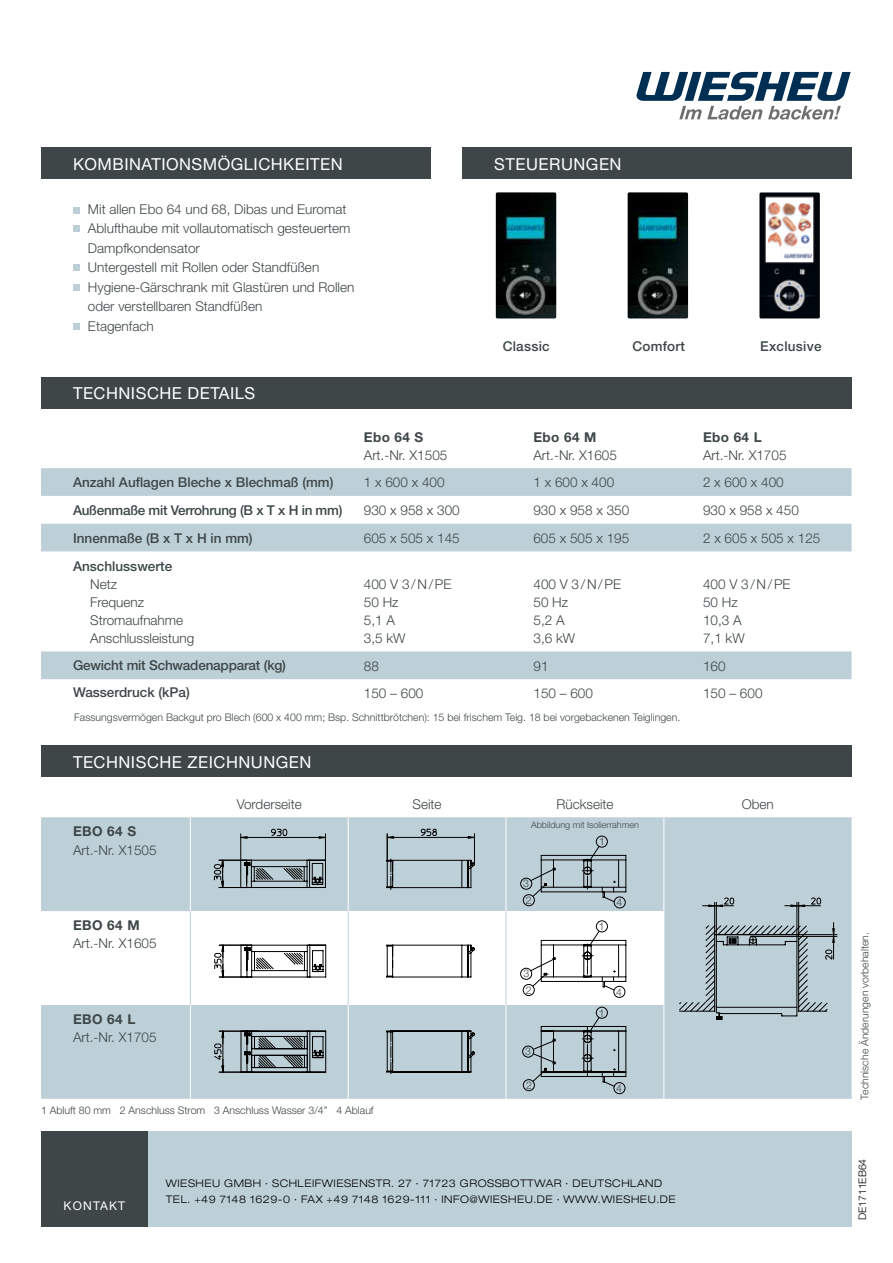
<style>
.page{position:relative;width:893px;height:1263px;background:#fff}
.page>*{position:absolute;margin:0;border:0;box-sizing:border-box;transform-origin:0 0}
.t1{font:16.5px "Helvetica Neue";letter-spacing:.03em;color:#fff}
.t2{font:300 13.5px/18px "Helvetica Neue";color:#3e4648}
.t3{font:500 13.5px "Helvetica Neue";color:#3e4648}
.t4{font:700 13.5px "Helvetica Neue";letter-spacing:.03em;color:#3e4648}
.t5{font:500 13.5px "Helvetica Neue";letter-spacing:-.02em;color:#3e4648}
.t6{font:500 13.5px "Helvetica Neue";letter-spacing:.02em;color:#3e4648}
.t7{font:12px "Helvetica Neue";letter-spacing:.1em;color:#fff}
.t8{font:300 10.5px "Helvetica Neue";color:#3e4648}
.t9{font:300 expanded 10.5px/15.8px "Helvetica Neue LT Pro";letter-spacing:.05em;color:#000}
.t10{font:300 10.5px "Helvetica Neue LT Pro";color:#000}
.t11{font:300 9px "Helvetica Neue";color:#3e4648}
</style>
<div class="page">
<div style="left:41px;top:1131px;width:107px;height:96px;background:#3e4648"></div>
<div style="left:148px;top:1131px;width:704px;height:96px;background:#bed0d7"></div>
<div style="left:41px;top:745px;width:811px;height:32px;background:#3e4648"></div>
<svg style="left:41px;top:817px;width:811px;height:282px;background:#c4d4db"></svg>
<hr style="left:190px;top:817px;width:1px;height:94px;background:#fff">
<hr style="left:348px;top:817px;width:1px;height:94px;background:#fff">
<hr style="left:506px;top:817px;width:1px;height:94px;background:#fff">
<hr style="left:663px;top:817px;width:1px;height:94px;background:#fff">
<hr style="left:190px;top:1005px;width:1px;height:94px;background:#fff">
<hr style="left:348px;top:1005px;width:1px;height:94px;background:#fff">
<hr style="left:506px;top:1005px;width:1px;height:94px;background:#fff">
<hr style="left:663px;top:1005px;width:1px;height:94px;background:#fff">
<hr style="left:715px;top:934px;width:122px;height:1px;background:#000">
<hr style="left:751px;top:936px;width:86px;height:1px;background:#000">
<svg style="left:679px;top:897px;width:155px;height:123px;background:#aabbc1"></svg>
<hr style="left:541px;top:1026px;width:85px;height:1px;background:#000">
<hr style="left:541px;top:1076px;width:85px;height:1px;background:#000">
<hr style="left:541px;top:1072px;width:85px;height:1px;background:#000">
<hr style="left:541px;top:1031px;width:1px;height:41px;background:#000">
<svg style="left:541px;top:1027px;width:12px;height:5px"></svg>
<hr style="left:553px;top:1031px;width:1px;height:41px;background:#000">
<hr style="left:553px;top:1031px;width:66px;height:1px;background:#000">
<div style="left:41px;top:468px;width:811px;height:28px;background:#bed0d7"></div>
<svg style="left:41px;top:524px;width:811px;height:155px"></svg>
<div style="left:41px;top:376px;width:811px;height:32px;background:#3e4648"></div>
<div style="left:462px;top:147px;width:390px;height:32px;background:#3e4648"></div>
<div style="left:73px;top:207px;width:6px;height:7px;background:#bed0d7"></div>
<div style="left:73px;top:225px;width:6px;height:7px;background:#bed0d7"></div>
<div style="left:73px;top:264px;width:6px;height:7px;background:#bed0d7"></div>
<svg style="left:73px;top:284px;width:6px;height:6px"></svg>
<svg style="left:73px;top:323px;width:6px;height:6px"></svg>
<div style="left:41px;top:147px;width:389px;height:32px;background:#3e4648"></div>
<div style="left:522px;top:1046px;width:12px;height:11px;border:1px solid #000;border-radius:50%"></div>
<div style="left:523px;top:1079px;width:12px;height:12px;border:1px solid #000;border-radius:50%"></div>
<svg style="left:532px;top:1039px;width:24px;height:43px"></svg>
<div style="left:596px;top:1007px;width:12px;height:11px;border:1px solid #000;border-radius:50%"></div>
<div style="left:520px;top:878px;width:12px;height:11px;border:1px solid #000;border-radius:50%"></div>
<div style="left:523px;top:894px;width:12px;height:12px;border:1px solid #000;border-radius:50%"></div>
<div style="left:596px;top:836px;width:12px;height:11px;border:1px solid #000;border-radius:50%"></div>
<div style="left:614px;top:897px;width:11px;height:11px;border:1px solid #000;border-radius:50%"></div>
<svg style="left:530px;top:845px;width:97px;height:58px;background:#a4b4ba"></svg>
<div style="left:614px;top:1082px;width:11px;height:12px;border:1px solid #000;border-radius:50%"></div>
<svg style="left:582px;top:1016px;width:45px;height:71px;background:#9aa9af"></svg>
<svg style="left:214px;top:829px;width:112px;height:59px;background:#9cabb1"></svg>
<svg style="left:214px;top:1030px;width:112px;height:43px;background:#808d91"></svg>
<svg style="left:190px;top:911px;width:474px;height:94px"></svg>
<svg style="left:386px;top:1029px;width:89px;height:45px;background:#9faeb4"></svg>
<svg style="left:386px;top:829px;width:89px;height:61px;background:#a8b8be"></svg>
<img style="left:628px;top:192px;width:60px;height:126px">
<img style="left:496px;top:192px;width:60px;height:126px">
<img style="left:759px;top:192px;width:61px;height:126px">
<svg style="left:636px;top:72px;width:215px;height:48px"></svg>
<p class="t1" style="left:73px;top:154px;width:271px">KOMBINATIONSMÖGLICHKEITEN</p>
<p class="t2" style="left:88px;top:199px;width:268px;line-height:19.5px">Mit allen Ebo 64 und 68, Dibas und Euromat Ablufthaube mit vollautomatisch gesteuertem Dampfkondensator<br>Untergestell mit Rollen oder Standfüßen Hygiene-Gärschrank mit Glastüren und Rollen oder verstellbaren Standfüßen<br>Etagenfach</p>
<p class="t1" style="left:73px;top:383px;width:184px">TECHNISCHE DETAILS</p>
<p class="t4" style="left:364px;top:428px;width:61px">Ebo 64 S</p>
<p class="t2" style="left:364px;top:445px;width:85px">Art.-Nr. X1505</p>
<p class="t1" style="left:494px;top:154px;width:129px">STEUERUNGEN</p>
<p class="t6" style="left:503px;top:338px;width:49px">Classic</p>
<p class="t6" style="left:632px;top:338px;width:54px">Comfort</p>
<p class="t6" style="left:760px;top:338px;width:63px">Exclusive</p>
<p class="t4" style="left:533px;top:428px;width:65px">Ebo 64 M</p>
<p class="t2" style="left:533px;top:445px;width:85px">Art.-Nr. X1605</p>
<p class="t4" style="left:703px;top:428px;width:60px">Ebo 64 L</p>
<p class="t2" style="left:703px;top:445px;width:85px">Art.-Nr. X1705</p>
<p class="t3" style="left:73px;top:474px;width:262px">Anzahl Auflagen Bleche x Blechmaß (mm)</p>
<p class="t2" style="left:364px;top:473px;width:82px">1 x 600 x 400</p>
<p class="t2" style="left:533px;top:473px;width:82px">1 x 600 x 400</p>
<p class="t2" style="left:703px;top:473px;width:82px">2 x 600 x 400</p>
<p class="t5" style="left:73px;top:502px;width:271px">Außenmaße mit Verrohrung (B x T x H in mm)</p>
<p class="t2" style="left:364px;top:501px;width:97px">930 x 958 x 300</p>
<p class="t2" style="left:533px;top:501px;width:97px">930 x 958 x 350</p>
<p class="t2" style="left:703px;top:501px;width:97px">930 x 958 x 450</p>
<p class="t3" style="left:73px;top:530px;width:181px">Innenmaße (B x T x H in mm)</p>
<p class="t2" style="left:364px;top:529px;width:97px">605 x 505 x 145</p>
<p class="t2" style="left:533px;top:529px;width:97px">605 x 505 x 195</p>
<p class="t2" style="left:703px;top:529px;width:119px">2 x 605 x 505 x 125</p>
<p class="t3" style="left:73px;top:558px;width:101px">Anschlusswerte</p>
<p class="t2" style="left:90px;top:574px;width:106px">Netz<br>Frequenz<br>Stromaufnahme<br>Anschlussleistung</p>
<p class="t2" style="left:364px;top:575px;width:89px">400 V 3/N/PE<br>50 Hz<br>5,1 A<br>3,5 kW</p>
<p class="t2" style="left:533px;top:575px;width:89px">400 V 3/N/PE<br>50 Hz<br>5,2 A<br>3,6 kW</p>
<p class="t2" style="left:703px;top:575px;width:89px">400 V 3/N/PE<br>50 Hz<br>10,3 A<br>7,1 kW</p>
<p class="t3" style="left:73px;top:658px;width:214px">Gewicht mit Schwadenapparat (kg)</p>
<p class="t2" style="left:364px;top:656px;width:17px">88</p>
<p class="t2" style="left:533px;top:656px;width:17px">91</p>
<p class="t2" style="left:703px;top:656px;width:24px">160</p>
<p class="t3" style="left:73px;top:684px;width:118px">Wasserdruck (kPa)</p>
<p class="t2" style="left:364px;top:684px;width:61px">150 – 600</p>
<p class="t2" style="left:533px;top:684px;width:61px">150 – 600</p>
<p class="t2" style="left:703px;top:684px;width:61px">150 – 600</p>
<p class="t8" style="left:74px;top:711px;width:607px">Fassungsvermögen Backgut pro Blech (600 x 400 mm; Bsp. Schnittbrötchen): 15 bei frischem Teig. 18 bei vorgebackenen Teiglingen.</p>
<p class="t1" style="left:73px;top:752px;width:240px">TECHNISCHE ZEICHNUNGEN</p>
<p class="t2" style="left:237px;top:795px;width:66px">Vorderseite</p>
<p class="t2" style="left:413px;top:795px;width:31px">Seite</p>
<p class="t2" style="left:556px;top:795px;width:59px">Rückseite</p>
<p class="t2" style="left:742px;top:795px;width:34px">Oben</p>
<p class="t4" style="left:73px;top:823px;width:65px">EBO 64 S</p>
<p class="t2" style="left:73px;top:840px;width:85px">Art.-Nr. X1505</p>
<p class="t11" style="left:531px;top:819px;width:109px">Abbildung mit Isolierrahmen</p>
<p class="t8" style="left:599px;top:835px;width:7px">1</p>
<p class="t8" style="left:523px;top:877px;width:7px">3</p>
<p class="t4" style="left:73px;top:917px;width:68px">EBO 64 M</p>
<p class="t2" style="left:73px;top:934px;width:85px">Art.-Nr. X1605</p>
<p class="t4" style="left:73px;top:1011px;width:64px">EBO 64 L</p>
<p class="t2" style="left:73px;top:1028px;width:85px">Art.-Nr. X1705</p>
<p class="t8" style="left:41px;top:1104px;width:334px">1 Abluft 80 mm 2 Anschluss Strom 3 Anschluss Wasser 3/4” 4 Ablauf</p>
<p class="t8" style="left:526px;top:894px;width:7px">2</p>
<p class="t8" style="left:616px;top:896px;width:7px">4</p>
<p class="t8" style="left:523px;top:967px;width:7px">3</p>
<p class="t8" style="left:526px;top:983px;width:7px">2</p>
<p class="t8" style="left:525px;top:1045px;width:7px">3</p>
<p class="t8" style="left:526px;top:1078px;width:7px">2</p>
<p class="t8" style="left:599px;top:920px;width:7px">1</p>
<p class="t8" style="left:599px;top:1006px;width:7px">1</p>
<p class="t8" style="left:616px;top:985px;width:7px">4</p>
<p class="t8" style="left:616px;top:1082px;width:7px">4</p>
<p class="t7" style="left:64px;top:1198px;width:63px">KONTAKT</p>
<p class="t9" style="left:166px;top:1176px;width:511px">WIESHEU GMBH · SCHLEIFWIESENSTR. 27 · 71723 GROSSBOTTWAR · DEUTSCHLAND<br>TEL. +49 7148 1629-0 · FAX +49 7148 1629-111 · INFO@WIESHEU.DE · WWW.WIESHEU.DE</p>
<p class="t8" style="left:858px;top:1099px;width:169px;rotate:-90deg">Technische Änderungen vorbehalten.</p>
<p class="t10" style="left:856px;top:1220px;width:63px;rotate:-90deg">DE1711EB64</p>
</div>
